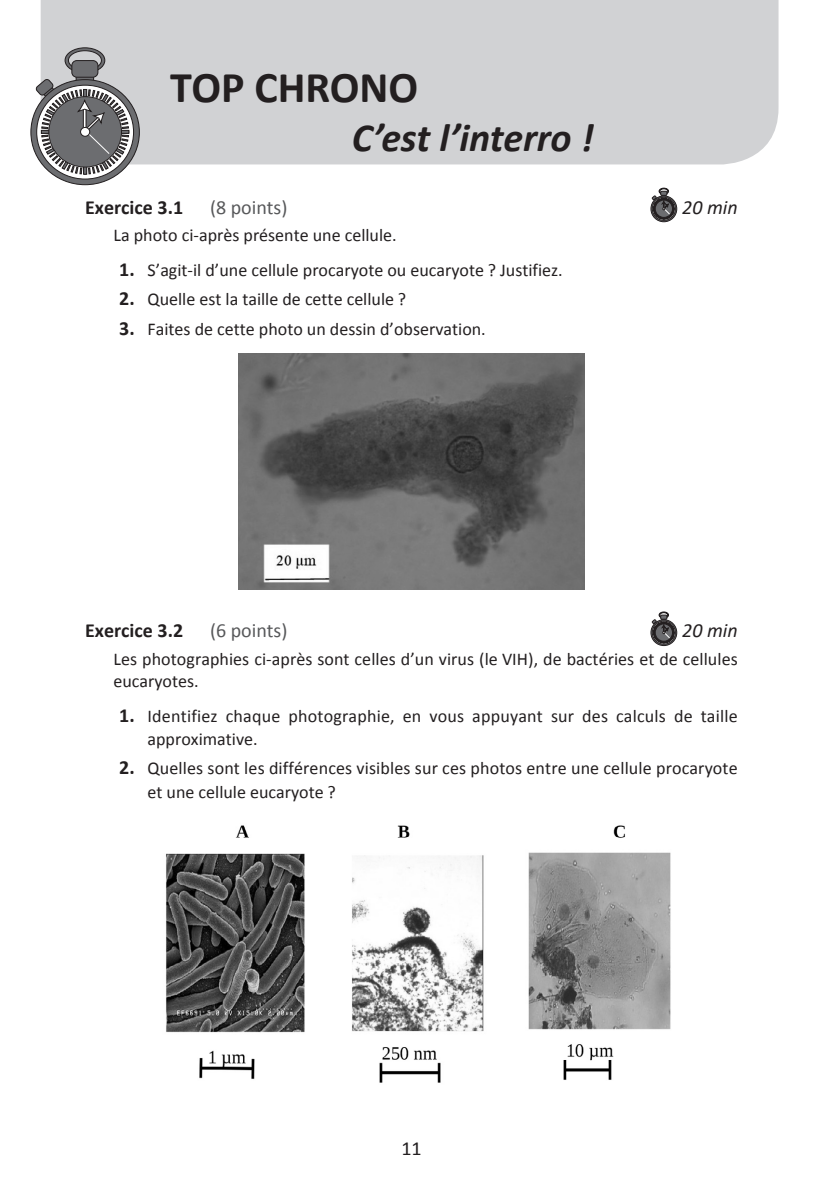
<style>
.page{position:relative;width:823px;height:1191px;background:#fff}
.page>*{position:absolute;margin:0;border:0;box-sizing:border-box;transform-origin:0 0}
.t1{font:700 44px "Calibri";letter-spacing:-.005em;color:#231f20}
.t2{font:italic 700 40px "Calibri";letter-spacing:-.005em;color:#231f20}
.t3{font:700 20px "Calibri";color:#231f20}
.t4{font:20px "Calibri";color:#57585a}
.t5{font:italic 20px "Calibri";color:#231f20}
.t6{font:20px "Calibri";color:#231f20}
.t7{font:18px/22px "Calibri";letter-spacing:.005em;color:#231f20}
.s1{font-weight:700;font-size:20px}
</style>
<div class="page">
<div style="left:41px;top:0;width:737px;height:164px;background:#d1d2d4"></div>
<svg style="left:31px;top:80px;width:108px;height:105px"></svg>
<svg style="left:37px;top:85px;width:96px;height:94px"></svg>
<svg style="left:35px;top:47px;width:94px;height:127px;background:#8f8f91"></svg>
<div style="left:80px;top:127px;width:10px;height:9px;background:#fff;border-radius:50%"></div>
<div style="left:80px;top:127px;width:10px;height:9px;border:1px solid #231f20;border-radius:50%"></div>
<img style="left:238px;top:354px;width:346px;height:235px">
<img style="left:166px;top:825px;width:505px;height:258px">
<div style="left:650px;top:196px;width:26px;height:26px;border:1px solid #231f20;border-radius:50%"></div>
<div style="left:652px;top:197px;width:23px;height:23px;border:1px solid #231f20;border-radius:50%"></div>
<svg style="left:651px;top:188px;width:23px;height:31px"></svg>
<div style="left:650px;top:619px;width:26px;height:26px;border:1px solid #231f20;border-radius:50%"></div>
<div style="left:652px;top:621px;width:23px;height:23px;border:1px solid #231f20;border-radius:50%"></div>
<svg style="left:651px;top:612px;width:23px;height:31px"></svg>
<h1 class="t1" style="left:170px;top:57px;width:249px">TOP CHRONO</h1>
<h2 class="t2" style="left:351px;top:112px;width:243px">C’est l’interro !</h2>
<p class="t3" style="left:85px;top:193px;width:99px">Exercice 3.1</p>
<p class="t4" style="left:210px;top:194px;width:79px">(8 points)</p>
<p class="t5" style="left:682px;top:193px;width:57px">20 min</p>
<p class="t7" style="left:113px;top:224px;width:284px">La photo ci-après présente une cellule.</p>
<p class="t7" style="left:119px;top:259px;width:445px"><span class="s1">1.</span> S’agit-il d’une cellule procaryote ou eucaryote ? Justifiez.</p>
<p class="t7" style="left:119px;top:288px;width:288px"><span class="s1">2.</span> Quelle est la taille de cette cellule ?</p>
<p class="t7" style="left:119px;top:318px;width:368px"><span class="s1">3.</span> Faites de cette photo un dessin d’observation.</p>
<p class="t3" style="left:85px;top:616px;width:99px">Exercice 3.2</p>
<p class="t4" style="left:210px;top:618px;width:79px">(6 points)</p>
<p class="t5" style="left:682px;top:617px;width:57px">20 min</p>
<p class="t7" style="left:113px;top:648px;width:625px">Les photographies ci-après sont celles d’un virus (le VIH), de bactéries et de cellules eucaryotes.</p>
<p class="t7" style="left:147px;top:704px;width:591px;line-height:23.4px;text-indent:-28px"><span class="s1">1.</span> Identifiez chaque photographie, en vous appuyant sur des calculs de taille approximative.</p>
<p class="t7" style="left:147px;top:756px;width:591px;line-height:24px;text-indent:-28px"><span class="s1">2.</span> Quelles sont les différences visibles sur ces photos entre une cellule procaryote et une cellule eucaryote ?</p>
<p class="t6" style="left:401px;top:1135px;width:22px">11</p>
</div>
